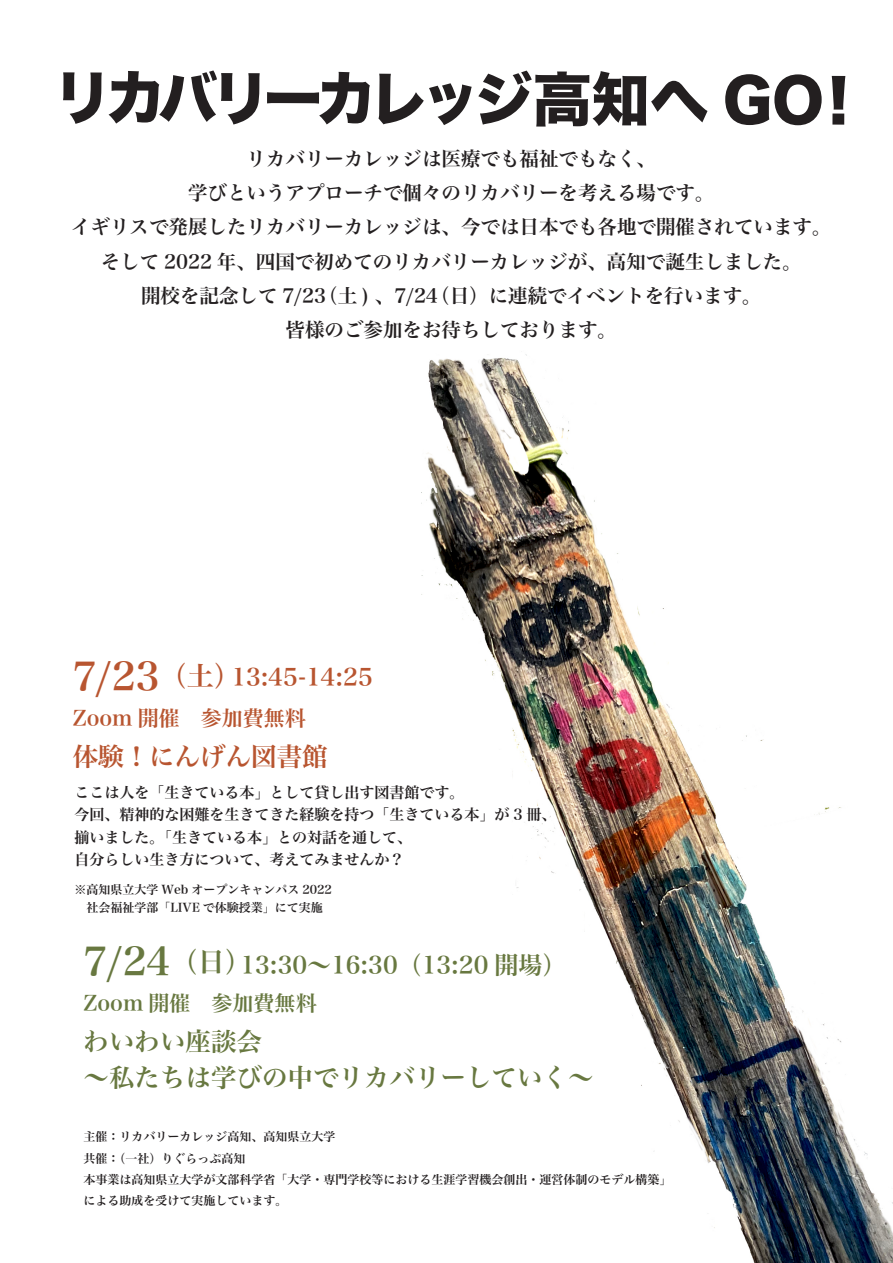
<style>
.page{position:relative;width:893px;height:1263px;background:#fff}
.page>*{position:absolute;margin:0;border:0;box-sizing:border-box;transform-origin:0 0}
.t1{font:58.5px "Hira Kaku Std W8";letter-spacing:-.105em;color:#231f20}
.t2{font:39px "Hira Min Pro W6";color:#b85530}
.t3{font:39px "Hira Min Pro W6";color:#687840}
.t4{font:25.5px/36px "Hira Min Pro W6";color:#687840}
.t5{font:25.5px "Hira Min Pro W6";color:#b85530}
.t6{font:24px "Hira Min Pro W6";color:#687840}
.t7{font:24px "Hira Min Pro W6";color:#b85530}
.t8{font:21px "Hira Min Pro W6";color:#b85530}
.t9{font:21px "Hira Min Pro W6";color:#687840}
.t10{font:19.5px/34.2px "Hira Min Pro W6";color:#231f20;text-align:center}
.t11{font:15px/22.5px "Hira Min Pro W6";color:#231f20}
.t12{font:12px/21px "Hira Min Pro W6";color:#231f20}
.s1{font-size:27px}
</style>
<div class="page">
<img style="left:421px;top:354px;width:472px;height:909px">
<h1 class="t1" style="left:53px;top:66px;width:816px">リカバリーカレッジ高知へ GO！</h1>
<p class="t10" style="left:71px;top:140px;width:762px">リカバリーカレッジは医療でも福祉でもなく、<br>学びというアプローチで個々のリカバリーを考える場です。<br>イギリスで発展したリカバリーカレッジは、今では日本でも各地で開催されています。そして 2022 年、四国で初めてのリカバリーカレッジが、高知で誕生しました。<br>開校を記念して 7/23（土 ) 、7/24（日）に連続でイベントを行います。<br>皆様のご参加をお待ちしております。</p>
<h2 class="t2" style="left:73px;top:641px;width:170px">7/23<span class="s1">（土）</span></h2>
<p class="t8" style="left:73px;top:699px;width:235px">Zoom 開催　参加費無料</p>
<h3 class="t5" style="left:73px;top:734px;width:257px">体験！にんげん図書館</h3>
<p class="t11" style="left:75px;top:779px;width:483px">ここは人を「生きている本」として貸し出す図書館です。<br>今回、精神的な困難を生きてきた経験を持つ「生きている本」が 3 冊、揃いました。「生きている本」との対話を通して、<br>自分らしい生き方について、考えてみませんか？</p>
<p class="t12" style="left:75px;top:879px;width:271px;line-height:18px">※高知県立大学 Web オープンキャンパス 2022　　社会福祉学部「LIVE で体験授業」にて実施</p>
<p class="t7" style="left:231px;top:656px;width:143px">13:45-14:25</p>
<h2 class="t3" style="left:84px;top:927px;width:170px">7/24<span class="s1">（日）</span></h2>
<p class="t9" style="left:84px;top:985px;width:235px">Zoom 開催　参加費無料</p>
<h3 class="t4" style="left:84px;top:1022px;width:511px">わいわい座談会<br>～私たちは学びの中でリカバリーしていく～</h3>
<p class="t6" style="left:240px;top:944px;width:327px">13:30～16:30（13:20 開場）</p>
<p class="t12" style="left:84px;top:1125px;width:589px">主催：リカバリーカレッジ高知、高知県立大学<br>共催：（一社）りぐらっぷ高知<br>本事業は高知県立大学が文部科学省「大学・専門学校等における生涯学習機会創出・運営体制のモデル構築」による助成を受けて実施しています。</p>
</div>
